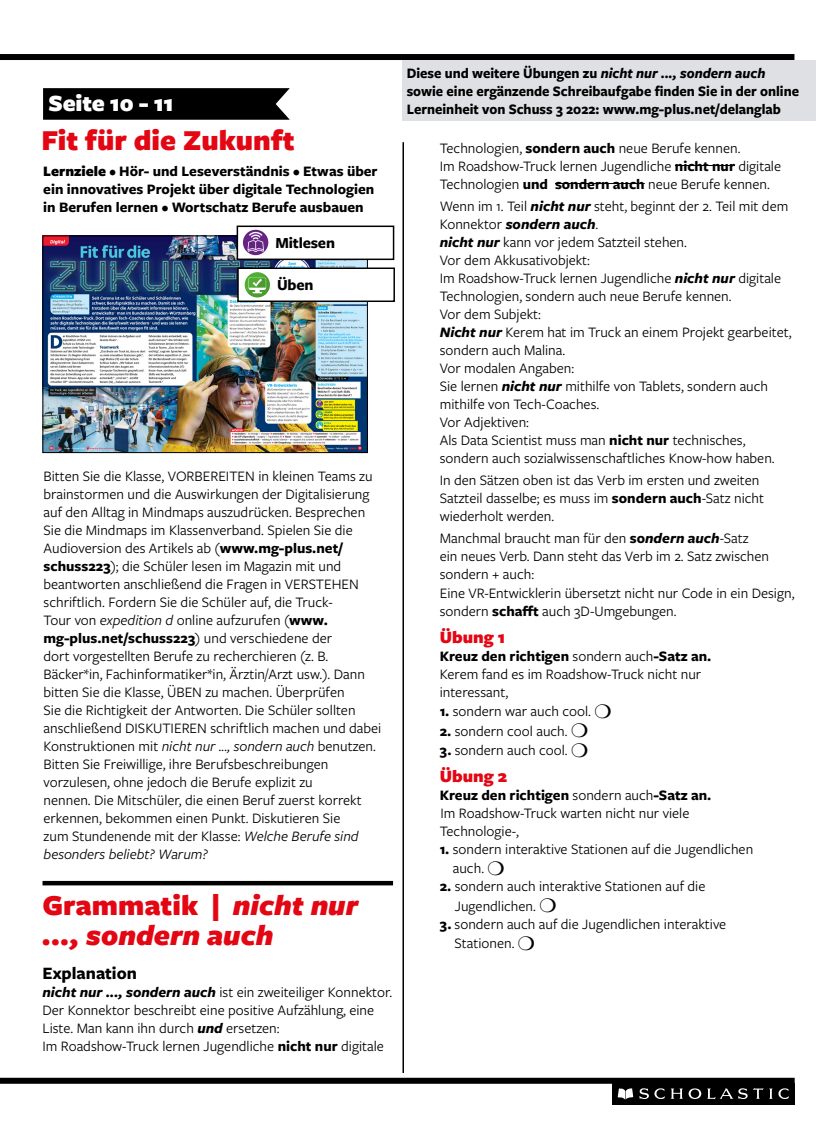
<style>
.page{position:relative;width:837px;height:1121px;background:#fff}
.page>*{position:absolute;margin:0;border:0;box-sizing:border-box;transform-origin:0 0}
.red_main_head{font:italic 900 30px/30px "Freight Sans Pro";color:#e30613}
.Body_copy{font:900 30px "Freight Sans Pro";color:#e30613}
.GREETING_SIGNATURE{font:900 24.15px "Freight Sans Pro";letter-spacing:-.01em;color:#fff}
.Body_copy-2{font:900 18px "Freight Sans Pro";color:#e30613}
.red_main_head-2{font:700 18px "Freight Sans Pro";color:#000}
.SUB_2{font:700 15.9px "Freight Sans Pro";letter-spacing:-.01em;color:#000}
.Body_copy-3{font:15px/18px "Freight Sans Pro";color:#000}
.Body_copy-4{font:700 15px/18px "Freight Sans Pro";color:#000}
.Body_copy-5{font:700 15px/18px "Freight Sans Pro";color:#000;scale:.95 1}
.s1{font-weight:900}
.s2{font-weight:700}
.s3{font-style:italic}
.s4{font-style:normal}
.s5{font-weight:700;font-style:italic}
.s6{font-weight:400}
</style>
<div class="page">
<div style="left:0;top:54px;width:794px;height:6px;background:#000"></div>
<div style="left:0;top:1077px;width:795px;height:6px;background:#000"></div>
<div style="left:612px;top:1082px;width:183px;height:22px;background:#000"></div>
<svg style="left:618px;top:1088px;width:15px;height:11px"></svg>
<svg style="left:639px;top:1088px;width:26px;height:11px"></svg>
<svg style="left:671px;top:1088px;width:12px;height:10px"></svg>
<svg style="left:689px;top:1088px;width:12px;height:11px"></svg>
<svg style="left:707px;top:1088px;width:82px;height:11px"></svg>
<div style="left:402px;top:61px;width:414px;height:60px;background:#dfe0e4"></div>
<img style="left:45px;top:237px;width:321px;height:214px">
<div style="left:43px;top:235px;width:325px;height:218px;border:1px solid #000"></div>
<svg style="left:43px;top:88px;width:247px;height:32px;background:#0a0a0a"></svg>
<hr style="left:402px;top:142px;width:2px;height:931px;background:#000">
<hr style="left:43px;top:881px;width:350px;height:4px;background:#000">
<div style="left:237px;top:226px;width:157px;height:33px;background:#fff"></div>
<div style="left:237px;top:225px;width:157px;height:35px;border:2px solid #000"></div>
<div style="left:243px;top:230px;width:25px;height:25px;background:#662383;border-radius:50%"></div>
<svg style="left:248px;top:232px;width:16px;height:20px"></svg>
<div style="left:238px;top:268px;width:156px;height:33px;background:#fff"></div>
<div style="left:237px;top:267px;width:158px;height:35px;border:2px solid #000"></div>
<div style="left:245px;top:272px;width:25px;height:25px;background:#52ae32;border-radius:50%"></div>
<svg style="left:246px;top:272px;width:24px;height:25px"></svg>
<hr style="left:675px;top:165px;width:60px;height:1px;background:#000">
<hr style="left:555px;top:183px;width:90px;height:1px;background:#000">
<p class="GREETING_SIGNATURE" style="left:49px;top:86px;width:127px">Seite 10 - 11</p>
<p class="Body_copy" style="left:41px;top:120px;width:255px">Fit für die Zukunft</p>
<p class="Body_copy-4" style="left:43px;top:161px;width:336px"><span class="s1">Lernziele</span> • Hör- und Leseverständnis • Etwas über ein innovatives Projekt über digitale Technologien in Berufen lernen • Wortschatz Berufe ausbauen</p>
<p class="SUB_2" style="left:275px;top:231px;width:61px">Mitlesen</p>
<p class="SUB_2" style="left:277px;top:273px;width:38px">Üben</p>
<p class="Body_copy-3" style="left:44px;top:466px;width:339px">Bitten Sie die Klasse, VORBEREITEN in kleinen Teams zu brainstormen und die Auswirkungen der Digitalisierung auf den Alltag in Mindmaps auszudrücken. Besprechen Sie die Mindmaps im Klassenverband. Spielen Sie die Audioversion des Artikels ab (<span class="s2">www.mg-plus.net/ schuss223</span>); die Schüler lesen im Magazin mit und beantworten anschließend die Fragen in VERSTEHEN schriftlich. Fordern Sie die Schüler auf, die Truck-<br>Tour von <span class="s3">expedition d</span> online aufzurufen (<span class="s2">www. mg-plus.net/schuss223</span>) und verschiedene der<br>dort vorgestellten Berufe zu recherchieren (z. B.<br>Bäcker*in, Fachinformatiker*in, Ärztin/Arzt usw.). Dann bitten Sie die Klasse, ÜBEN zu machen. Überprüfen<br>Sie die Richtigkeit der Antworten. Die Schüler sollten anschließend DISKUTIEREN schriftlich machen und dabei Konstruktionen mit <span class="s3">nicht nur ..., sondern auch</span> benutzen.<br>Bitten Sie Freiwillige, ihre Berufsbeschreibungen vorzulesen, ohne jedoch die Berufe explizit zu<br>nennen. Die Mitschüler, die einen Beruf zuerst korrekt erkennen, bekommen einen Punkt. Diskutieren Sie<br>zum Stundenende mit der Klasse: <span class="s3">Welche Berufe sind besonders beliebt? Warum?</span></p>
<p class="red_main_head" style="left:43px;top:889px;width:318px"><span class="s4">Grammatik |</span> nicht nur ..., sondern auch</p>
<p class="red_main_head-2" style="left:43px;top:960px;width:96px">Explanation</p>
<p class="Body_copy-3" style="left:43px;top:982px;width:351px"><span class="s5">nicht nur ..., sondern auch</span> ist ein zweiteiliger Konnektor.<br>Der Konnektor beschreibt eine positive Aufzählung, eine<br>Liste. Man kann ihn durch <span class="s5">und</span> ersetzen:</p>
<p class="Body_copy-3" style="left:43px;top:1036px;width:343px">Im Roadshow-Truck lernen Jugendliche <span class="s2">nicht nur</span> digitale</p>
<p class="Body_copy-5" style="left:407px;top:63px;width:415px">Diese und weitere Übungen zu <span class="s3">nicht nur ..., sondern auch </span>sowie eine ergänzende Schreibaufgabe finden Sie in der online<br>Lerneinheit von Schuss 3 2022: www.mg-plus.net/delanglab</p>
<p class="Body_copy-3" style="left:440px;top:138px;width:302px">Technologien, <span class="s2">sondern auch</span> neue Berufe kennen.</p>
<p class="Body_copy-3" style="left:440px;top:156px;width:343px">Im Roadshow-Truck lernen Jugendliche <span class="s2">nicht nur</span> digitale<br>Technologien <span class="s2">und sondern auch</span> neue Berufe kennen.</p>
<p class="Body_copy-3" style="left:440px;top:196px;width:350px">Wenn im 1. Teil <span class="s5">nicht nur</span> steht, beginnt der 2. Teil mit dem<br>Konnektor <span class="s5">sondern auch</span>.</p>
<p class="Body_copy-3" style="left:440px;top:232px;width:249px"><span class="s5">nicht nur</span> kann vor jedem Satzteil stehen.</p>
<p class="Body_copy-3" style="left:440px;top:250px;width:152px">Vor dem Akkusativobjekt:</p>
<p class="Body_copy-3" style="left:440px;top:268px;width:343px">Im Roadshow-Truck lernen Jugendliche <span class="s5">nicht nur</span> digitale<br>Technologien, sondern auch neue Berufe kennen.</p>
<p class="Body_copy-3" style="left:440px;top:304px;width:103px">Vor dem Subjekt:</p>
<p class="Body_copy-3" style="left:440px;top:322px;width:353px"><span class="s5">Nicht nur</span> Kerem hat im Truck an einem Projekt gearbeitet, sondern auch Malina.</p>
<p class="Body_copy-3" style="left:440px;top:358px;width:136px">Vor modalen Angaben:</p>
<p class="Body_copy-3" style="left:440px;top:376px;width:330px">Sie lernen <span class="s5">nicht nur</span> mithilfe von Tablets, sondern auch mithilfe von Tech-Coaches.</p>
<p class="Body_copy-3" style="left:440px;top:412px;width:91px">Vor Adjektiven:</p>
<p class="Body_copy-3" style="left:440px;top:430px;width:336px">Als Data Scientist muss man <span class="s2">nicht nur</span> technisches, sondern auch sozialwissenschaftliches Know-how haben.</p>
<p class="Body_copy-3" style="left:440px;top:470px;width:326px">In den Sätzen oben ist das Verb im ersten und zweiten<br>Satzteil dasselbe; es muss im <span class="s2">sondern auch</span>-Satz nicht wiederholt werden.</p>
<p class="Body_copy-3" style="left:440px;top:529px;width:331px">Manchmal braucht man für den <span class="s2">so</span><span class="s5">ndern auch</span>-Satz ein neues Verb. Dann steht das Verb im 2. Satz zwischen sondern + auch:</p>
<p class="Body_copy-3" style="left:440px;top:584px;width:356px">Eine VR-Entwicklerin übersetzt nicht nur Code in ein Design, sondern <span class="s2">schafft</span> auch 3D-Umgebungen.</p>
<p class="Body_copy-2" style="left:440px;top:624px;width:67px">Übung 1</p>
<p class="Body_copy-4" style="left:440px;top:646px;width:273px">Kreuz den richtigen <span class="s6">sondern auch</span>-Satz an.</p>
<p class="Body_copy-3" style="left:440px;top:664px;width:263px">Kerem fand es im Roadshow-Truck nicht nur interessant,</p>
<p class="Body_copy-3" style="left:440px;top:702px;width:173px"><span class="s2">1.</span> sondern war auch cool. ❍</p>
<p class="Body_copy-3" style="left:440px;top:721px;width:150px"><span class="s2">2.</span> sondern cool auch. ❍</p>
<p class="Body_copy-3" style="left:440px;top:741px;width:150px"><span class="s2">3.</span> sondern auch cool. ❍</p>
<p class="Body_copy-2" style="left:440px;top:763px;width:69px">Übung 2</p>
<p class="Body_copy-4" style="left:440px;top:785px;width:273px">Kreuz den richtigen <span class="s6">sondern auch</span>-Satz an.</p>
<p class="Body_copy-3" style="left:440px;top:803px;width:251px">Im Roadshow-Truck warten nicht nur viele<br>Technologie-,</p>
<p class="Body_copy-3" style="left:453px;top:838px;width:302px;line-height:19.5px;text-indent:-13px"><span class="s2">1.</span> sondern interaktive Stationen auf die Jugendlichen auch. ❍</p>
<p class="Body_copy-3" style="left:455px;top:876px;width:252px;line-height:19.5px;text-indent:-15px"><span class="s2">2.</span> sondern auch interaktive Stationen auf die<br>Jugendlichen. ❍</p>
<p class="Body_copy-3" style="left:455px;top:913px;width:273px;line-height:19.5px;text-indent:-15px"><span class="s2">3.</span> sondern auch auf die Jugendlichen interaktive<br>Stationen. ❍</p>
</div>
